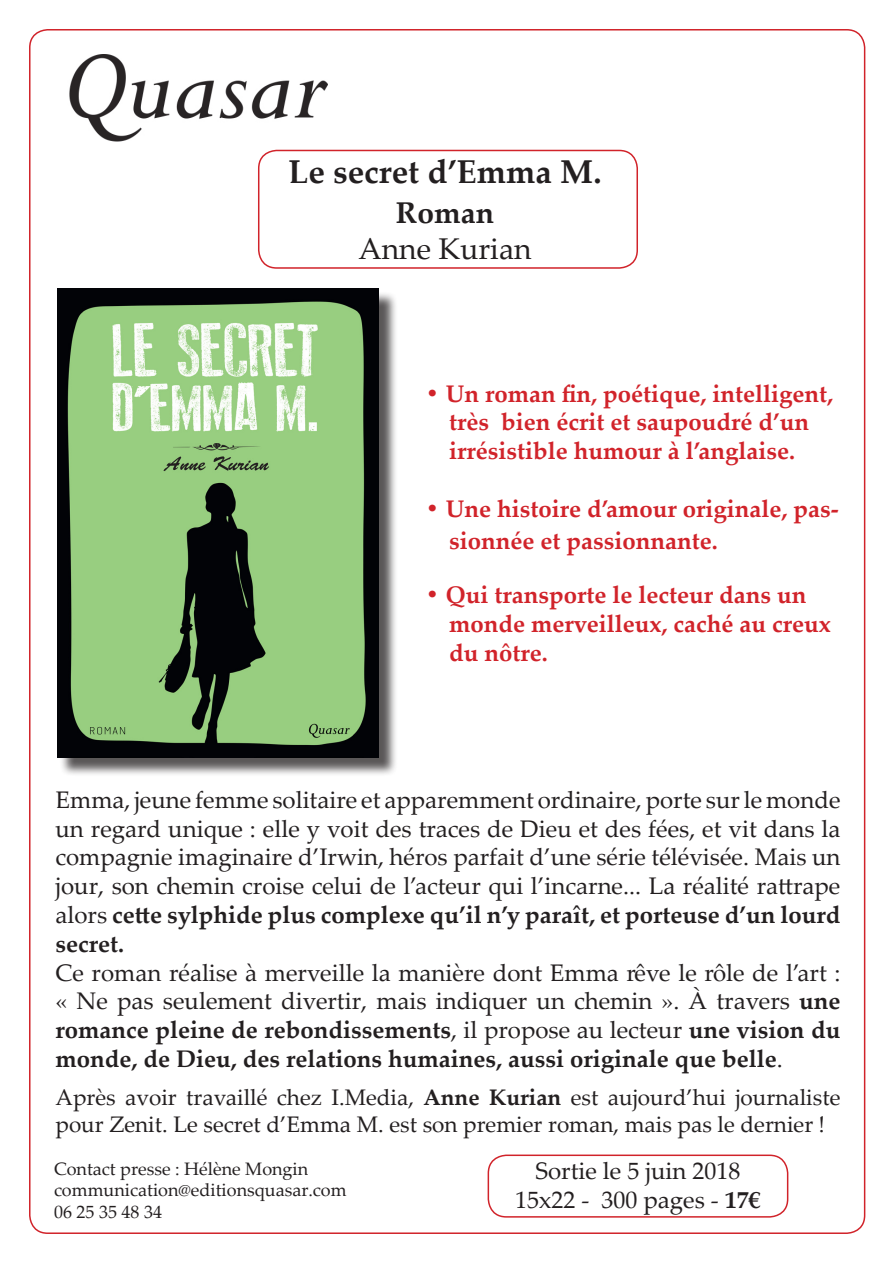
<style>
.page{position:relative;width:893px;height:1263px;background:#fff}
.page>*{position:absolute;margin:0;border:0;box-sizing:border-box;transform-origin:0 0}
.t1{font:700 33px "Palatino Linotype";color:#231f20}
.t2{font:30px "Palatino Linotype";color:#231f20}
.t3{font:700 30px "Palatino Linotype";color:#231f20}
.t4{font:24px/28.8px "Palatino Linotype";color:#231f20;text-align:justify}
.t5{font:700 24px "Palatino Linotype";color:#d1232a}
.t6{font:22.5px/27px "Palatino Linotype";color:#231f20}
.t7{font:18px "Palatino Linotype";color:#231f20}
.s1{font-weight:700}
</style>
<div class="page">
<img style="left:69px;top:54px;width:259px;height:88px">
<div style="left:59px;top:291px;width:338px;height:486px;background:#231f20;opacity:.75"></div>
<img style="left:57px;top:288px;width:322px;height:470px">
<div style="left:258px;top:150px;width:380px;height:119px;border:2px solid #d1232a;border-radius:18px"></div>
<div style="left:488px;top:1154px;width:300px;height:63px;border:2px solid #d1232a;border-radius:18px"></div>
<p class="t1" style="left:288px;top:148px;width:315px">Le secret d’Emma M.</p>
<p class="t3" style="left:396px;top:191px;width:100px">Roman</p>
<p class="t2" style="left:358px;top:227px;width:175px">Anne Kurian</p>
<p class="t5" style="left:425px;top:376px;width:409px">• Un roman fin, poétique, intelligent,</p>
<p class="t5" style="left:449px;top:405px;width:361px">très bien écrit et saupoudré d’un</p>
<p class="t5" style="left:449px;top:434px;width:347px">irrésistible humour à l’anglaise.</p>
<p class="t5" style="left:425px;top:491px;width:415px">• Une histoire d’amour originale, pas-</p>
<p class="t5" style="left:449px;top:524px;width:270px">sionnée et passionnante.</p>
<p class="t5" style="left:425px;top:578px;width:383px">• Qui transporte le lecteur dans un</p>
<p class="t5" style="left:449px;top:607px;width:383px">monde merveilleux, caché au creux</p>
<p class="t5" style="left:449px;top:635px;width:100px">du nôtre.</p>
<p class="t4" style="left:55px;top:784px;width:786px">Emma, jeune femme solitaire et apparemment ordinaire, porte sur le monde un regard unique : elle y voit des traces de Dieu et des fées, et vit dans la compagnie imaginaire d’Irwin, héros parfait d’une série télévisée. Mais un jour, son chemin croise celui de l’acteur qui l’incarne... La réalité rattrape alors <span class="s1">cette sylphide plus complexe qu’il n’y paraît, et porteuse d’un lourd secret.</span></p>
<p class="t4" style="left:55px;top:957px;width:786px">Ce roman réalise à merveille la manière dont Emma rêve le rôle de l’art : « Ne pas seulement divertir, mais indiquer un chemin ». À travers <span class="s1">une romance pleine de rebondissements</span>, il propose au lecteur <span class="s1">une vision du monde, de Dieu, des relations humaines, aussi originale que belle</span>.</p>
<p class="t6" style="left:55px;top:1083px;width:786px">Après avoir travaillé chez I.Media, <span class="s1">Anne Kurian</span> est aujourd’hui journaliste pour Zenit. Le secret d’Emma M. est son premier roman, mais pas le dernier !</p>
<p class="t7" style="left:54px;top:1155px;width:256px">Contact presse : Hélène Mongin</p>
<p class="t7" style="left:54px;top:1177px;width:294px">communication@editionsquasar.com</p>
<p class="t7" style="left:54px;top:1199px;width:109px">06 25 35 48 34</p>
<p class="t4" style="left:535px;top:1155px;width:207px">Sortie le 5 juin 2018</p>
<p class="t4" style="left:515px;top:1184px;width:247px">15x22 - 300 pages - <span class="s1">17€</span></p>
</div>
